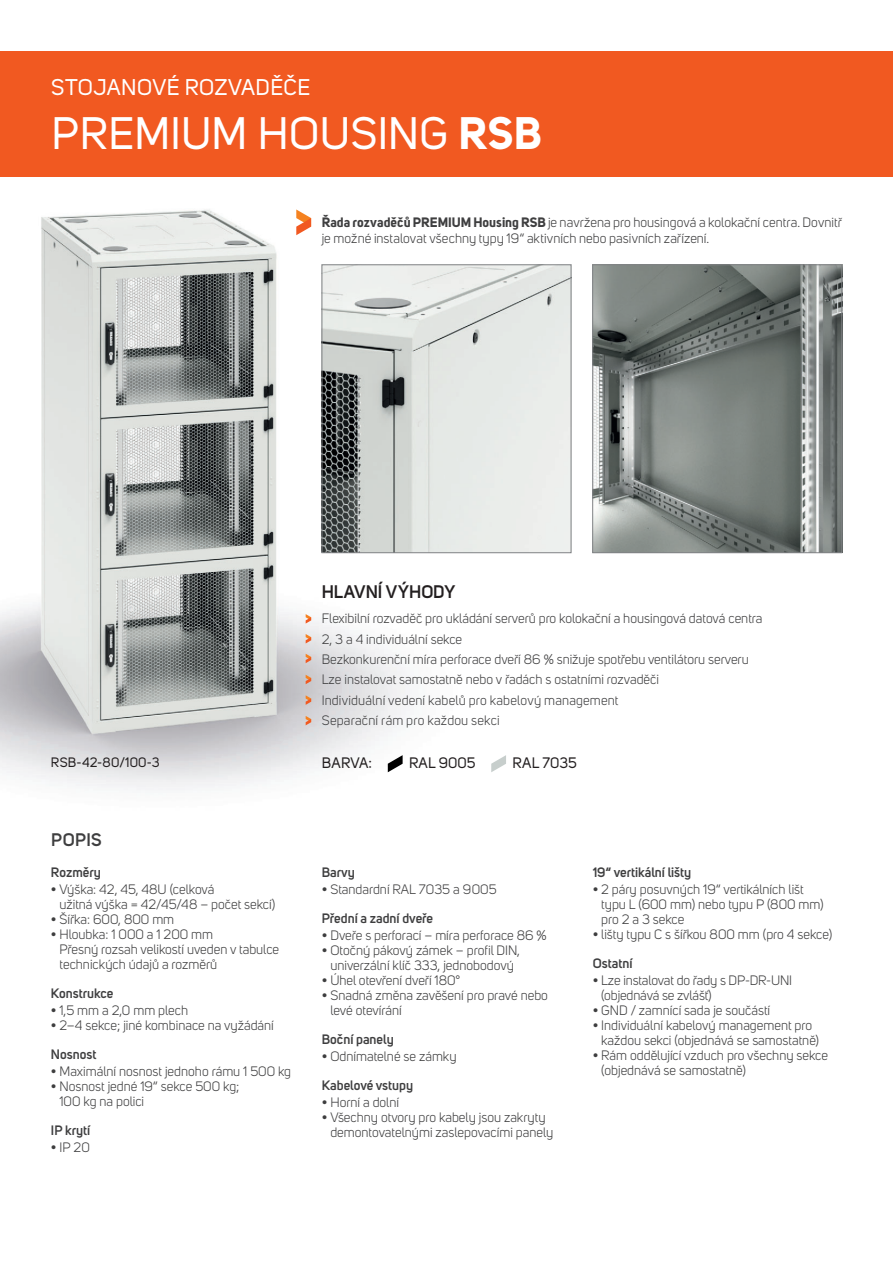
<style>
.page{position:relative;width:893px;height:1263px;background:#fff}
.page>*{position:absolute;margin:0;border:0;box-sizing:border-box;transform-origin:0 0}
.t1{font:45px "Uni Sans";letter-spacing:.01em;color:#fff}
.t2{font:22.5px "Uni Sans";letter-spacing:.02em;color:#fff}
.t3{font:600 18px "Uni Sans";letter-spacing:-.01em;color:#231f20}
.t4{font:600 18px "Uni Sans";letter-spacing:.02em;color:#3e3e3f}
.t5{font:15px "Uni Sans";letter-spacing:.005em;color:#231f20}
.t6{font:13.5px/15px "Uni Sans";color:#3e3e3f}
.t7{font:600 13.5px "Uni Sans";color:#3e3e3f}
.t8{font:13.5px "Uni Sans";letter-spacing:.015em;color:#231f20}
.s1{font-weight:700}
</style>
<div class="page">
<img style="left:0;top:209px;width:467px;height:581px">
<div style="left:0;top:51px;width:893px;height:126px;background:#f15921"></div>
<svg style="left:306px;top:614px;width:5px;height:10px"></svg>
<svg style="left:306px;top:634px;width:5px;height:10px"></svg>
<svg style="left:306px;top:654px;width:5px;height:9px"></svg>
<svg style="left:306px;top:675px;width:5px;height:9px"></svg>
<svg style="left:306px;top:695px;width:5px;height:10px"></svg>
<svg style="left:306px;top:716px;width:5px;height:9px"></svg>
<svg style="left:296px;top:209px;width:15px;height:26px"></svg>
<svg style="left:388px;top:755px;width:15px;height:17px"></svg>
<svg style="left:491px;top:755px;width:15px;height:17px"></svg>
<img style="left:324px;top:267px;width:245px;height:284px">
<div style="left:322px;top:265px;width:249px;height:288px;border:1px solid #808285"></div>
<img style="left:594px;top:267px;width:246px;height:284px">
<div style="left:592px;top:265px;width:250px;height:288px;border:1px solid #808285"></div>
<h2 class="t2" style="left:51px;top:79px;width:260px">STOJANOVÉ ROZVADĚČE</h2>
<h1 class="t1" style="left:51px;top:117px;width:492px">PREMIUM HOUSING <span class="s1">RSB</span></h1>
<p class="t6" style="left:322px;top:216px;width:522px;line-height:16.2px"><span class="s1">Řada rozvaděčů PREMIUM Housing RSB</span> je navržena pro housingová a kolokační centra. Dovnitř je možné instalovat všechny typy 19“ aktivních nebo pasivních zařízení.</p>
<h3 class="t3" style="left:322px;top:582px;width:135px">HLAVNÍ VÝHODY</h3>
<p class="t6" style="left:322px;top:610px;width:442px;line-height:20.4px">Flexibilní rozvaděč pro ukládání serverů pro kolokační a housingová datová centra 2, 3 a 4 individuální sekce<br>Bezkonkurenční míra perforace dveří 86 % snižuje spotřebu ventilátoru serveru Lze instalovat samostatně nebo v řadách s ostatními rozvaděči<br>Individuální vedení kabelů pro kabelový management<br>Separační rám pro každou sekci</p>
<p class="t8" style="left:51px;top:758px;width:110px">RSB-42-80/100-3</p>
<p class="t5" style="left:322px;top:757px;width:52px">BARVA:</p>
<p class="t5" style="left:409px;top:757px;width:68px">RAL 9005</p>
<p class="t5" style="left:512px;top:757px;width:66px">RAL 7035</p>
<h3 class="t4" style="left:51px;top:829px;width:52px">POPIS</h3>
<p class="t7" style="left:51px;top:864px;width:51px">Rozměry</p>
<p class="t6" style="left:59px;top:883px;width:217px;text-indent:-9px">• Výška: 42, 45, 48U (celková<br>užitná výška = 42/45/48 – počet sekcí)</p>
<p class="t6" style="left:51px;top:913px;width:125px">• Šířka: 600, 800 mm</p>
<p class="t6" style="left:59px;top:928px;width:221px;text-indent:-9px">• Hloubka: 1 000 a 1 200 mm<br>Přesný rozsah velikostí uveden v tabulce technických údajů a rozměrů</p>
<p class="t7" style="left:51px;top:986px;width:64px">Konstrukce</p>
<p class="t6" style="left:51px;top:1004px;width:139px">• 1,5 mm a 2,0 mm plech</p>
<p class="t6" style="left:51px;top:1019px;width:224px">• 2–4 sekce; jiné kombinace na vyžádání</p>
<p class="t7" style="left:51px;top:1047px;width:47px">Nosnost</p>
<p class="t6" style="left:51px;top:1065px;width:242px">• Maximální nosnost jednoho rámu 1 500 kg</p>
<p class="t6" style="left:59px;top:1080px;width:182px;text-indent:-9px">• Nosnost jedné 19“ sekce 500 kg;<br>100 kg na polici</p>
<p class="t7" style="left:51px;top:1123px;width:41px">IP krytí</p>
<p class="t6" style="left:51px;top:1142px;width:40px">• IP 20</p>
<p class="t7" style="left:322px;top:864px;width:35px">Barvy</p>
<p class="t6" style="left:322px;top:883px;width:176px">• Standardní RAL 7035 a 9 005</p>
<p class="t7" style="left:322px;top:911px;width:113px">Přední a zadní dveře</p>
<p class="t6" style="left:322px;top:929px;width:226px">• Dveře s perforací – míra perforace 86 %</p>
<p class="t6" style="left:322px;top:944px;width:200px;text-align:center">• Otočný pákový zámek – profil DIN, univerzální klíč 333, jednobodový</p>
<p class="t6" style="left:322px;top:974px;width:140px">• Úhel otevření dveří 180°</p>
<p class="t6" style="left:330px;top:989px;width:219px;text-indent:-9px">• Snadná změna zavěšení pro pravé nebo levé otevírání</p>
<p class="t7" style="left:322px;top:1032px;width:73px">Boční panely</p>
<p class="t6" style="left:322px;top:1050px;width:136px">• Odnímatelné se zámky</p>
<p class="t7" style="left:322px;top:1078px;width:93px">Kabelové vstupy</p>
<p class="t6" style="left:322px;top:1097px;width:79px">• Horní a dolní</p>
<p class="t6" style="left:330px;top:1112px;width:225px;text-indent:-9px">• Všechny otvory pro kabely jsou zakryty demontovatelnými zaslepovacími panely</p>
<p class="t7" style="left:593px;top:864px;width:100px">19“ vertikální lišty</p>
<p class="t6" style="left:601px;top:883px;width:224px;text-indent:-9px">• 2 páry posuvných 19“ vertikálních lišt typu L (600 mm) nebo typu P (800 mm) pro 2 a 3 sekce</p>
<p class="t6" style="left:593px;top:928px;width:241px">• lišty typu C s šířkou 800 mm (pro 4 sekce)</p>
<p class="t7" style="left:593px;top:956px;width:41px">Ostatní</p>
<p class="t6" style="left:601px;top:974px;width:192px;text-indent:-9px">• Lze instalovat do řady s DP-DR-UNI (objednává se zvlášť)</p>
<p class="t6" style="left:593px;top:1004px;width:179px">• GND / zamnící sada je součástí</p>
<p class="t6" style="left:601px;top:1019px;width:219px;text-indent:-9px">• Individuální kabelový management pro každou sekci (objednává se samostatně)</p>
<p class="t6" style="left:601px;top:1049px;width:228px;text-indent:-9px">• Rám oddělující vzduch pro všechny sekce (objednává se samostatně)</p>
</div>
